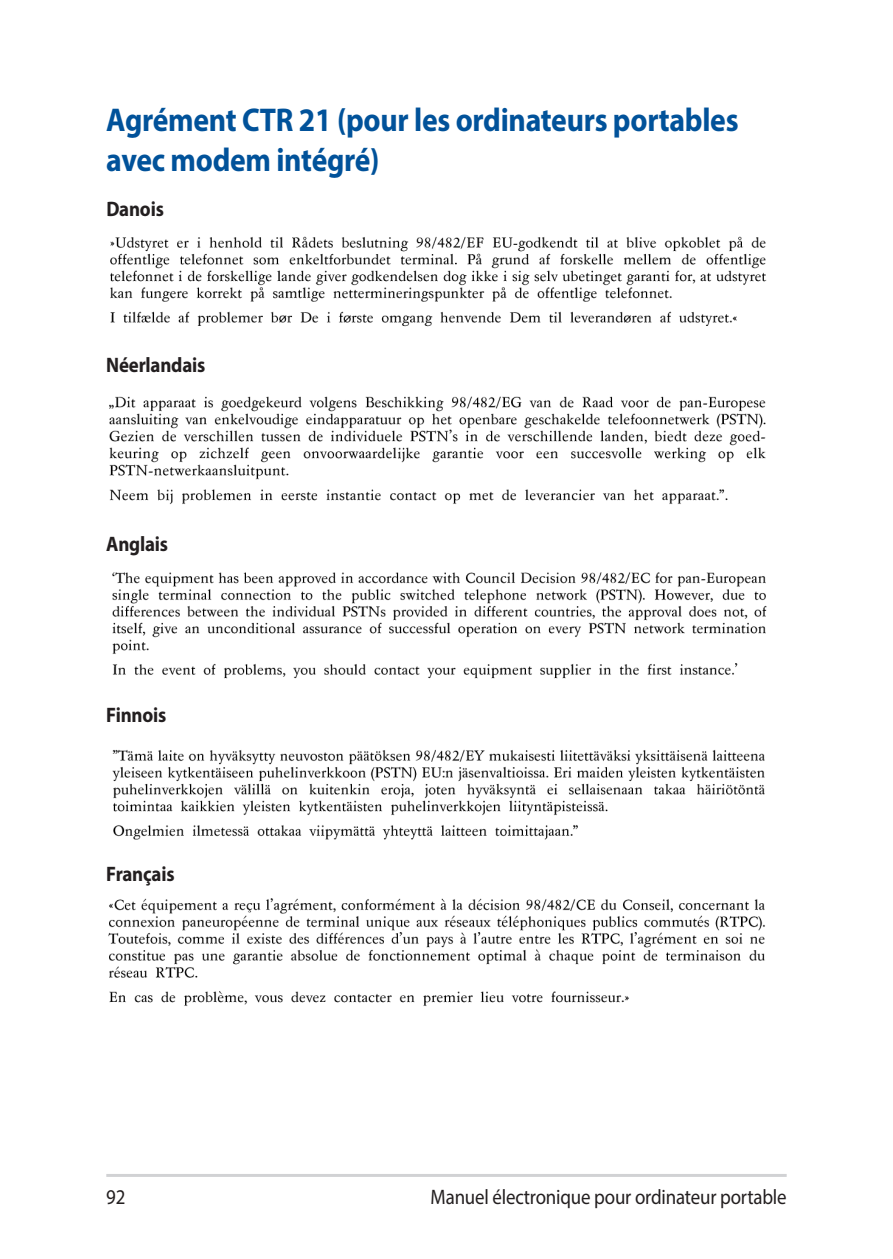
<style>
.page{position:relative;width:893px;height:1259px;background:#fff}
.page>*{position:absolute;margin:0;border:0;box-sizing:border-box;transform-origin:0 0}
.t1{font:700 33px/39.6px "Myriad Pro";letter-spacing:-.01em;color:#01529a;scale:.9 1}
.t2{font:21px "Myriad Pro";letter-spacing:-.01em;color:#231f20;scale:.9 1}
.t3{font:700 21px "Myriad Pro";letter-spacing:-.01em;color:#231f20;scale:.9 1}
</style>
<div class="page">
<hr style="left:106px;top:1174px;width:681px;height:3px;background:#d1d2d4">
<img style="left:110px;top:236px;width:657px;height:91px">
<img style="left:109px;top:396px;width:657px;height:109px">
<img style="left:112px;top:572px;width:655px;height:107px">
<img style="left:112px;top:749px;width:653px;height:91px">
<img style="left:108px;top:898px;width:657px;height:108px">
<p class="t1" style="left:106px;top:99px;width:704px">Agrément CTR 21 (pour les ordinateurs portables avec modem intégré)</p>
<p class="t3" style="left:106px;top:195px;width:65px">Danois</p>
<p class="t3" style="left:106px;top:351px;width:112px">Néerlandais</p>
<p class="t3" style="left:106px;top:530px;width:70px">Anglais</p>
<p class="t3" style="left:106px;top:701px;width:68px">Finnois</p>
<p class="t3" style="left:106px;top:860px;width:77px">Français</p>
<p class="t2" style="left:106px;top:1184px;width:23px">92</p>
<p class="t2" style="left:431px;top:1184px;width:397px">Manuel électronique pour ordinateur portable</p>
</div>
